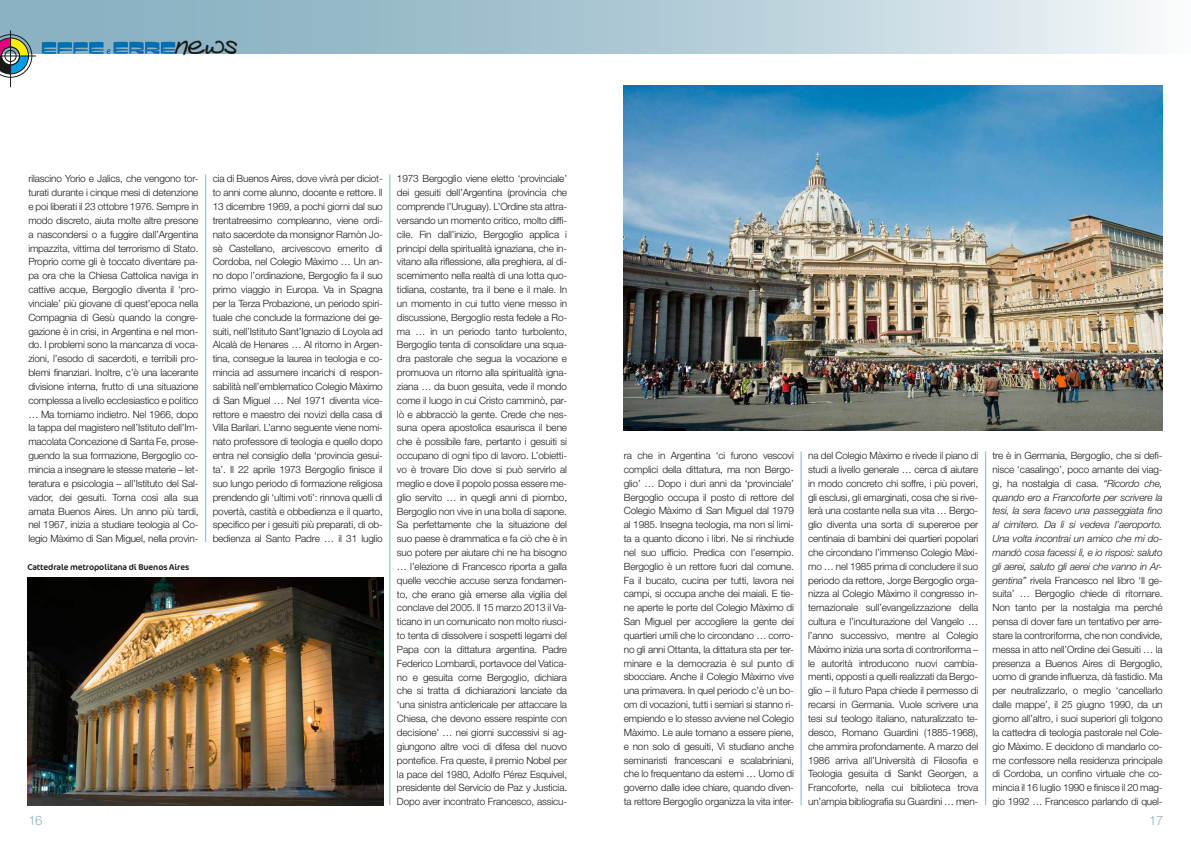
<style>
.page{position:relative;width:1191px;height:842px;background:#fff}
.page>*{position:absolute;margin:0;border:0;box-sizing:border-box;transform-origin:0 0}
.t1{font:38.9px "Beth Hand";color:#1a1a18}
.t2{font:300 13px "Helvetica Neue";color:#8bb2c3}
.t3{font:300 10px/13.8px "Helvetica Neue";letter-spacing:-.015em;color:#1a1a18;text-align:justify}
.t4{font:8.5px "Cocon";letter-spacing:-.01em;color:#1a1a18}
.s1{font-style:italic}
</style>
<div class="page">
<svg style="left:0;top:0;width:1153px;height:54px;background:#b0cad6"></svg>
<svg style="left:0;top:34px;width:32px;height:44px"></svg>
<div style="left:1px;top:47px;width:19px;height:18px;border:1px solid #1a1a18;border-radius:50%"></div>
<div style="left:5px;top:50px;width:11px;height:12px;border:1px solid #1a1a18;border-radius:50%"></div>
<hr style="left:10px;top:31px;width:1px;height:56px;background:#1a1a18">
<hr style="left:0;top:56px;width:36px;height:1px;background:#1a1a18">
<svg style="left:42px;top:42px;width:133px;height:12px;background:#3186b8"></svg>
<hr style="left:205px;top:174px;width:1px;height:368px;background:#8bb2c3">
<hr style="left:389px;top:174px;width:1px;height:631px;background:#8bb2c3">
<hr style="left:801px;top:451px;width:1px;height:354px;background:#8bb2c3">
<hr style="left:985px;top:451px;width:1px;height:354px;background:#8bb2c3">
<img style="left:27px;top:577px;width:356px;height:228px">
<img style="left:624px;top:85px;width:538px;height:346px">
<h1 class="t1" style="left:175px;top:23px;width:64px">news</h1>
<p class="t3" style="left:28px;top:172px;width:172px">rilascino Yorio e Jalics, che vengono tor&shy;turati durante i cinque mesi di detenzione e poi liberati il 23 ottobre 1976. Sempre in modo discreto, aiuta molte altre presone a nascondersi o a fuggire dall’Argentina impazzita, vittima del terrorismo di Stato.<br>Proprio come gli è toccato diventare pa&shy;pa ora che la Chiesa Cattolica naviga in cattive acque, Bergoglio diventa il ‘pro&shy;vinciale’ più giovane di quest’epoca nella Compagnia di Gesù quando la congre&shy;gazione è in crisi, in Argentina e nel mon&shy;do. I problemi sono la mancanza di voca&shy;zioni, l’esodo di sacerdoti, e terribili pro&shy;blemi finanziari. Inoltre, c’è una lacerante divisione interna, frutto di una situazione complessa a livello ecclesiastico e politico … Ma torniamo indietro. Nel 1966, dopo la tappa del magistero nell’Istituto dell’Im&shy;macolata Concezione di Santa Fe, prose&shy;guendo la sua formazione, Bergoglio co&shy;mincia a insegnare le stesse materie – let&shy;teratura e psicologia – all’Istituto del Sal&shy;vador, dei gesuiti. Torna così alla sua amata Buenos Aires. Un anno più tardi, nel 1967, inizia a studiare teologia al Co&shy;legio Màximo di San Miguel, nella provin-</p>
<p class="t3" style="left:213px;top:172px;width:172px">cia di Buenos Aires, dove vivrà per diciot&shy;to anni come alunno, docente e rettore. Il 13 dicembre 1969, a pochi giorni dal suo trentatreesimo compleanno, viene ordi&shy;nato sacerdote da monsignor Ramòn Jo&shy;sè Castellano, arcivescovo emerito di Cordoba, nel Colegio Màximo … Un an&shy;no dopo l’ordinazione, Bergoglio fa il suo primo viaggio in Europa. Va in Spagna per la Terza Probazione, un periodo spiri&shy;tuale che conclude la formazione dei ge&shy;suiti, nell’Istituto Sant’Ignazio di Loyola ad Alcalà de Henares … Al ritorno in Argen&shy;tina, consegue la laurea in teologia e co&shy;mincia ad assumere incarichi di respon&shy;sabilità nell’emblematico Colegio Màximo di San Miguel … Nel 1971 diventa vice&shy;rettore e maestro dei novizi della casa di Villa Barilari. L’anno seguente viene nomi&shy;nato professore di teologia e quello dopo entra nel consiglio della ‘provincia gesui&shy;ta’. Il 22 aprile 1973 Bergoglio finisce il suo lungo periodo di formazione religiosa prendendo gli ‘ultimi voti’: rinnova quelli di povertà, castità e obbedienza e il quarto, specifico per i gesuiti più preparati, di ob&shy;bedienza al Santo Padre … il 31 luglio</p>
<p class="t3" style="left:397px;top:172px;width:172px">1973 Bergoglio viene eletto ‘provinciale’ dei gesuiti dell’Argentina (provincia che comprende l’Uruguay). L’Ordine sta attra&shy;versando un momento critico, molto diffi&shy;cile. Fin dall’inizio, Bergoglio applica i principi della spiritualità ignaziana, che in&shy;vitano alla riflessione, alla preghiera, al di&shy;scernimento nella realtà di una lotta quo&shy;tidiana, costante, tra il bene e il male. In un momento in cui tutto viene messo in discussione, Bergoglio resta fedele a Ro&shy;ma … in un periodo tanto turbolento, Bergoglio tenta di consolidare una squa&shy;dra pastorale che segua la vocazione e promuova un ritorno alla spiritualità igna&shy;ziana … da buon gesuita, vede il mondo come il luogo in cui Cristo camminò, par&shy;lò e abbracciò la gente. Crede che nes&shy;suna opera apostolica esaurisca il bene che è possibile fare, pertanto i gesuiti si occupano di ogni tipo di lavoro. L’obietti&shy;vo è trovare Dio dove si può servirlo al meglio e dove il popolo possa essere me&shy;glio servito … in quegli anni di piombo, Bergoglio non vive in una bolla di sapone.<br>Sa perfettamente che la situazione del suo paese è drammatica e fa ciò che è in suo potere per aiutare chi ne ha bisogno … l’elezione di Francesco riporta a galla quelle vecchie accuse senza fondamen&shy;to, che erano già emerse alla vigilia del conclave del 2005. Il 15 marzo 2013 il Va&shy;ticano in un comunicato non molto riusci&shy;to tenta di dissolvere i sospetti legami del Papa con la dittatura argentina. Padre Federico Lombardi, portavoce del Vatica&shy;no e gesuita come Bergoglio, dichiara che si tratta di dichiarazioni lanciate da ‘una sinistra anticlericale per attaccare la Chiesa, che devono essere respinte con decisione’ … nei giorni successivi si ag&shy;giungono altre voci di difesa del nuovo pontefice. Fra queste, il premio Nobel per la pace del 1980, Adolfo Pérez Esquivel, presidente del Servicio de Paz y Justicia.<br>Dopo aver incontrato Francesco, assicu-</p>
<p class="t4" style="left:27px;top:562px;width:163px">Cattedrale metropolitana di Buenos Aires</p>
<p class="t3" style="left:624px;top:448px;width:172px">ra che in Argentina ‘ci furono vescovi complici della dittatura, ma non Bergo&shy;glio’ … Dopo i duri anni da ‘provinciale’ Bergoglio occupa il posto di rettore del Colegio Màximo di San Miguel dal 1979 al 1985. Insegna teologia, ma non si limi&shy;ta a quanto dicono i libri. Ne si rinchiude nel suo ufficio. Predica con l’esempio.<br>Bergoglio è un rettore fuori dal comune.<br>Fa il bucato, cucina per tutti, lavora nei campi, si occupa anche dei maiali. E tie&shy;ne aperte le porte del Colegio Màximo di San Miguel per accogliere la gente dei quartieri umili che lo circondano … corro&shy;no gli anni Ottanta, la dittatura sta per ter&shy;minare e la democrazia è sul punto di sbocciare. Anche il Colegio Màximo vive una primavera. In quel periodo c’è un bo&shy;om di vocazioni, tutti i semiari si stanno ri&shy;empiendo e lo stesso avviene nel Colegio Màximo. Le aule tornano a essere piene, e non solo di gesuiti, Vi studiano anche seminaristi francescani e scalabriniani, che lo frequentano da esterni … Uomo di governo dalle idee chiare, quando diven&shy;ta rettore Bergoglio organizza la vita inter-</p>
<p class="t3" style="left:808px;top:448px;width:172px">na del Colegio Màximo e rivede il piano di studi a livello generale … cerca di aiutare in modo concreto chi soffre, i più poveri, gli esclusi, gli emarginati, cosa che si rive&shy;lerà una costante nella sua vita … Bergo&shy;glio diventa una sorta di supereroe per centinaia di bambini dei quartieri popolari che circondano l’immenso Colegio Màxi&shy;mo … nel 1985 prima di concludere il suo periodo da rettore, Jorge Bergoglio orga&shy;nizza al Colegio Màximo il congresso in&shy;ternazionale sull’evangelizzazione della cultura e l’inculturazione del Vangelo … l’anno successivo, mentre al Colegio Màximo inizia una sorta di controriforma – le autorità introducono nuovi cambia&shy;menti, opposti a quelli realizzati da Bergo&shy;glio – il futuro Papa chiede il permesso di recarsi in Germania. Vuole scrivere una tesi sul teologo italiano, naturalizzato te&shy;desco, Romano Guardini (1885-1968), che ammira profondamente. A marzo del 1986 arriva all’Università di Filosofia e Teologia gesuita di Sankt Georgen, a Francoforte, nella cui biblioteca trova un’ampia bibliografia su Guardini … men-</p>
<p class="t3" style="left:992px;top:448px;width:172px">tre è in Germania, Bergoglio, che si defi&shy;nisce ‘casalingo’, poco amante dei viag&shy;gi, ha nostalgia di casa. <span class="s1">“Ricordo che, quando ero a Francoforte per scrivere la tesi, la sera facevo una passeggiata fino al cimitero. Da lì si vedeva l’aeroporto.<br>Una volta incontrai un amico che mi do&shy;mandò cosa facessi lì, e io risposi: saluto gli aerei, saluto gli aerei che vanno in Ar&shy;gentina”</span> rivela Francesco nel libro ‘Il ge&shy;suita’ … Bergoglio chiede di ritornare.<br>Non tanto per la nostalgia ma perché pensa di dover fare un tentativo per arre&shy;stare la controriforma, che non condivide, messa in atto nell’Ordine dei Gesuiti … la presenza a Buenos Aires di Bergoglio, uomo di grande influenza, dà fastidio. Ma per neutralizzarlo, o meglio ‘cancellarlo dalle mappe’, il 25 giugno 1990, da un giorno all’altro, i suoi superiori gli tolgono la cattedra di teologia pastorale nel Cole&shy;gio Màximo. E decidono di mandarlo co&shy;me confessore nella residenza principale di Cordoba, un confino virtuale che co&shy;mincia il 16 luglio 1990 e finisce il 20 mag&shy;gio 1992 … Francesco parlando di quel-</p>
<h2 class="t2" style="left:28px;top:813px;width:16px">16</h2>
<h2 class="t2" style="left:1149px;top:813px;width:16px">17</h2>
</div>
